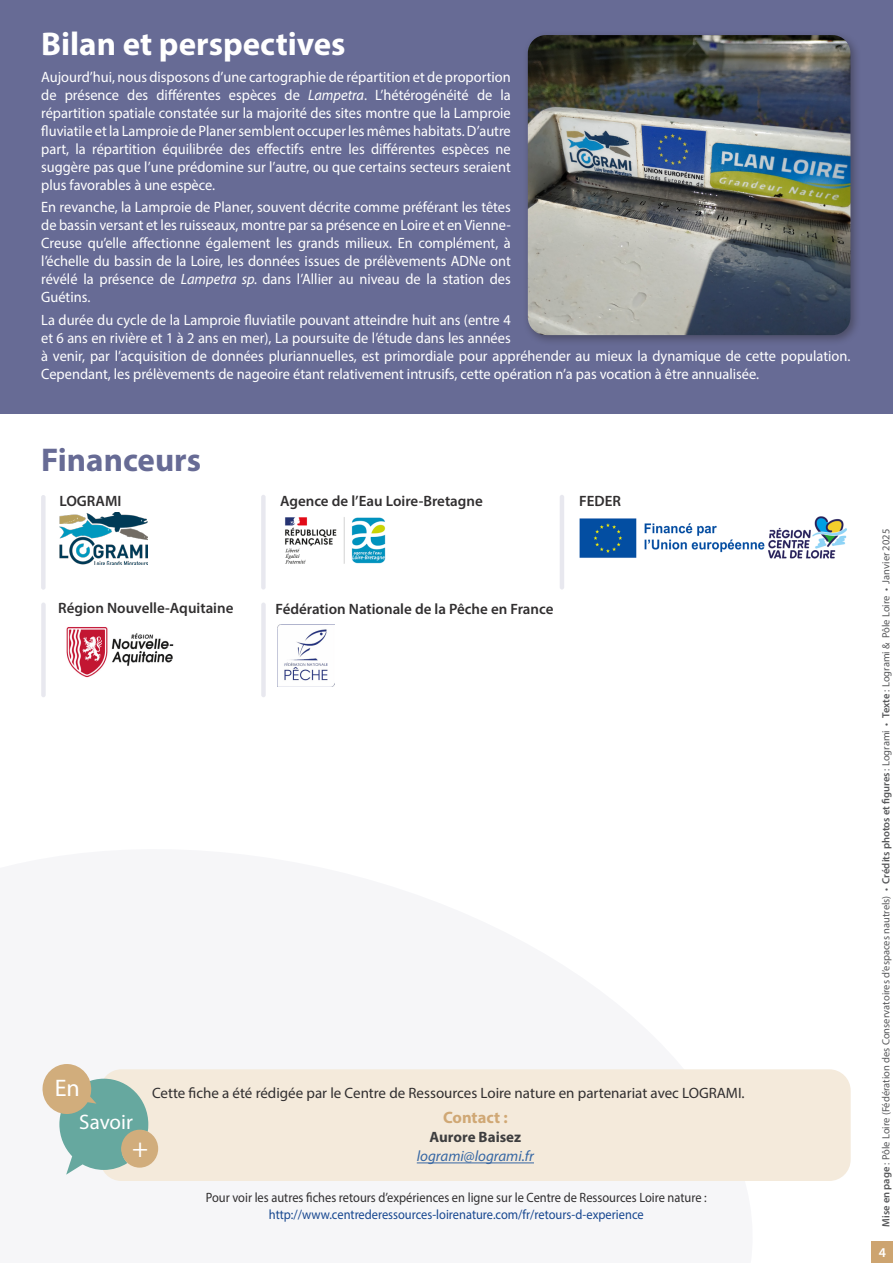
<style>
.page{position:relative;width:893px;height:1263px;background:#fff}
.page>*{position:absolute;margin:0;border:0;box-sizing:border-box;transform-origin:0 0}
.Rubrique{font:700 33px "Myriad Pro";color:#fff}
.Rubrique-2{font:700 33px "Myriad Pro";color:#676b95}
.t1{font:27px "Myriad Pro";color:#fff}
.Texte{font:24px "Myriad Pro";color:#fff}
.Texte-2{font:21px "Myriad Pro";color:#fff}
.TexteREX{font:700 16.5px "Myriad Pro";color:#d0a875}
.TexteREX-2{font:15px/18px "Myriad Pro";color:#fff;text-align:justify;scale:.96 1}
.TexteREX-3{font:600 15px "Myriad Pro";color:#312f30}
.TexteREX-4{font:15px "Myriad Pro";color:#312f30}
.Texte-3{font:italic 15px "Myriad Pro";color:#3667a4}
.TexteREX-5{font:700 15px "Myriad Pro";color:#3e3e3f}
.Texte-4{font:13.5px "Myriad Pro";color:#312f30;scale:.92 1}
.Texte-5{font:13.5px "Myriad Pro";color:#174790;scale:.92 1}
.t2{font:600 13.5px "Myriad Pro";color:#fff}
.t3{font:10.5px "Myriad Pro";color:#57585a}
.s1{font-style:italic}
.s2{font-weight:600}
</style>
<div class="page">
<div style="left:0;top:0;width:893px;height:414px;background:#676b95"></div>
<div style="left:872px;top:1242px;width:21px;height:21px;background:#cda470"></div>
<div style="left:100px;top:1069px;width:751px;height:112px;background:#f4eadb;border-radius:21px"></div>
<hr style="left:417px;top:1162px;width:117px;height:1px;background:#3667a4">
<svg style="left:42px;top:1064px;width:106px;height:111px"></svg>
<div style="left:121px;top:1130px;width:37px;height:37px;background:#d1ad7c;border-radius:50%"></div>
<div style="left:523px;top:30px;width:339px;height:316px;background:#231f20;opacity:.4"></div>
<img style="left:528px;top:35px;width:322px;height:300px">
<img style="left:278px;top:624px;width:56px;height:63px">
<img style="left:66px;top:627px;width:108px;height:51px">
<div style="left:261px;top:602px;width:5px;height:95px;background:#e8e8ef;border-radius:2px"></div>
<div style="left:41px;top:602px;width:5px;height:95px;background:#e8e8ef;border-radius:2px"></div>
<img style="left:285px;top:517px;width:101px;height:47px">
<img style="left:60px;top:512px;width:87px;height:53px">
<hr style="left:560px;top:495px;width:4px;height:95px;background:#e8e8ef;border-radius:2px">
<div style="left:261px;top:495px;width:5px;height:95px;background:#e8e8ef;border-radius:2px"></div>
<div style="left:41px;top:495px;width:5px;height:95px;background:#e8e8ef;border-radius:2px"></div>
<img style="left:579px;top:516px;width:268px;height:43px">
<p class="Rubrique" style="left:41px;top:22px;width:306px">Bilan et perspectives</p>
<p class="TexteREX-2" style="left:41px;top:68px;width:491px">Aujourd’hui, nous disposons d’une cartographie de répartition et de proportion de présence des différentes espèces de <span class="s1">Lampetra</span>. L’hétérogénéité de la répartition spatiale constatée sur la majorité des sites montre que la Lamproie fluviatile et la Lamproie de Planer semblent occuper les mêmes habitats. D’autre part, la répartition équilibrée des effectifs entre les différentes espèces ne suggère pas que l’une prédomine sur l’autre, ou que certains secteurs seraient plus favorables à une espèce.</p>
<p class="TexteREX-2" style="left:41px;top:198px;width:491px">En revanche, la Lamproie de Planer, souvent décrite comme préférant les têtes de bassin versant et les ruisseaux, montre par sa présence en Loire et en Vienne-Creuse qu’elle affectionne également les grands milieux. En complément, à l’échelle du bassin de la Loire, les données issues de prélèvements ADNe ont révélé la présence de <span class="s1">Lampetra sp.</span> dans l’Allier au niveau de la station des Guétins.</p>
<p class="TexteREX-2" style="left:41px;top:310px;width:844px;text-align:left">La durée du cycle de la Lamproie fluviatile pouvant atteindre huit ans (entre 4<br>et 6 ans en rivière et 1 à 2 ans en mer), La poursuite de l’étude dans les années<br>à venir, par l’acquisition de données pluriannuelles, est primordiale pour appréhender au mieux la dynamique de cette population.<br>Cependant, les prélèvements de nageoire étant relativement intrusifs, cette opération n’a pas vocation à être annualisée.</p>
<p class="Rubrique-2" style="left:41px;top:438px;width:161px">Financeurs</p>
<p class="TexteREX-3" style="left:60px;top:492px;width:63px">LOGRAMI</p>
<p class="TexteREX-3" style="left:280px;top:491px;width:204px">Agence de l’Eau Loire-Bretagne</p>
<p class="TexteREX-3" style="left:579px;top:491px;width:43px">FEDER</p>
<p class="TexteREX-3" style="left:58px;top:599px;width:177px">Région Nouvelle-Aquitaine</p>
<p class="TexteREX-3" style="left:275px;top:599px;width:280px">Fédération Nationale de la Pêche en France</p>
<p class="Texte" style="left:55px;top:1073px;width:27px">En</p>
<p class="TexteREX-4" style="left:152px;top:1083px;width:594px">Cette fiche a été rédigée par le Centre de Ressources Loire nature en partenariat avec LOGRAMI.</p>
<p class="TexteREX" style="left:443px;top:1106px;width:66px">Contact :</p>
<p class="TexteREX-5" style="left:429px;top:1127px;width:93px">Aurore Baisez</p>
<p class="Texte-3" style="left:417px;top:1147px;width:119px">logrami@logrami.fr</p>
<p class="Texte-2" style="left:79px;top:1109px;width:55px">Savoir</p>
<p class="t1" style="left:132px;top:1131px;width:18px">+</p>
<p class="Texte-4" style="left:206px;top:1189px;width:546px">Pour voir les autres fiches retours d’expériences en ligne sur le Centre de Ressources Loire nature :</p>
<p class="Texte-5" style="left:269px;top:1206px;width:409px">http://www.centrederessources-loirenature.com/fr/retours-d-experience</p>
<p class="t3" style="left:879px;top:1227px;width:699px;rotate:-90deg"><span class="s2">Mise en page</span> : Pôle Loire (Fédération des Conservatoires d’espaces nautrels) • <span class="s2">Crédits photos et figures</span> : Logrami • <span class="s2">Texte</span> : Logrami &amp; Pôle Loire • Janvier 2025</p>
<p class="t2" style="left:879px;top:1244px;width:9px">4</p>
</div>
